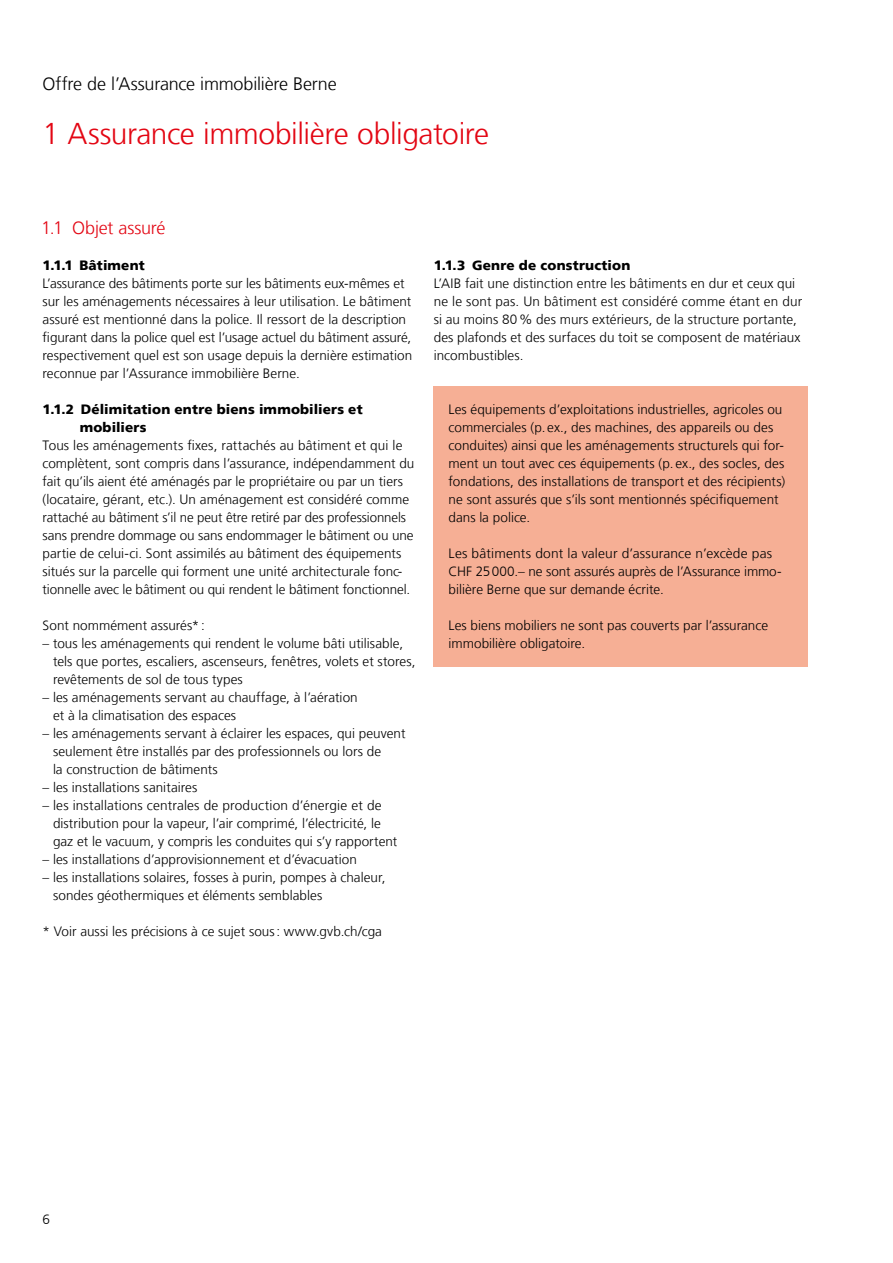
<style>
.page{position:relative;width:893px;height:1263px;background:#fff}
.page>*{position:absolute;margin:0;border:0;box-sizing:border-box;transform-origin:0 0}
.t1{font:300 30px "Frutiger LT";letter-spacing:-.015em;color:#e30613}
.t2{font:300 18px "Frutiger LT";letter-spacing:-.01em;color:#000}
.t3{font:300 18px "Frutiger LT";letter-spacing:-.01em;color:#e30613}
.t4{font:300 13.5px/18px "Frutiger LT";letter-spacing:.005em;color:#000}
.t5{font:900 13.5px/18px "Frutiger LT";letter-spacing:.01em;color:#000}
</style>
<div class="page">
<div style="left:434px;top:386px;width:374px;height:280px;background:#f6af95"></div>
<h2 class="t2" style="left:43px;top:74px;width:296px">Offre de l’Assurance immobilière Berne</h2>
<h1 class="t1" style="left:43px;top:117px;width:448px">1 Assurance immobilière obligatoire</h1>
<h2 class="t3" style="left:41px;top:218px;width:126px">1.1 Objet assuré</h2>
<p class="t5" style="left:43px;top:257px;width:104px">1.1.1 Bâtiment</p>
<p class="t4" style="left:43px;top:275px;width:371px">L’assurance des bâtiments porte sur les bâtiments eux-mêmes et sur les aménagements nécessaires à leur utilisation. Le bâtiment assuré est mentionné dans la police. Il ressort de la description figurant dans la police quel est l’usage actuel du bâtiment assuré, respectivement quel est son usage depuis la dernière estimation reconnue par l’Assurance immobilière Berne.</p>
<p class="t5" style="left:80px;top:401px;width:284px;text-indent:-37px">1.1.2 Délimitation entre biens immobiliers et mobiliers</p>
<p class="t4" style="left:43px;top:437px;width:373px">Tous les aménagements fixes, rattachés au bâtiment et qui le complètent, sont compris dans l’assurance, indépendamment du fait qu’ils aient été aménagés par le propriétaire ou par un tiers (locataire, gérant, etc.). Un aménagement est considéré comme rattaché au bâtiment s’il ne peut être retiré par des professionnels sans prendre dommage ou sans endommager le bâtiment ou une partie de celui-ci. Sont assimilés au bâtiment des équipements situés sur la parcelle qui forment une unité architecturale fonc&shy;tionnelle avec le bâtiment ou qui rendent le bâtiment fonctionnel.</p>
<p class="t4" style="left:43px;top:617px;width:164px">Sont nommément assurés*:</p>
<p class="t4" style="left:53px;top:635px;width:364px;text-indent:-11px">– tous les aménagements qui rendent le volume bâti utilisable, tels que portes, escaliers, ascenseurs, fenêtres, volets et stores, revêtements de sol de tous types</p>
<p class="t4" style="left:53px;top:689px;width:306px;text-indent:-11px">– les aménagements servant au chauffage, à l’aération et à la climatisation des espaces</p>
<p class="t4" style="left:53px;top:725px;width:354px;text-indent:-11px">– les aménagements servant à éclairer les espaces, qui peuvent seulement être installés par des professionnels ou lors de<br>la construction de bâtiments</p>
<p class="t4" style="left:43px;top:779px;width:156px">– les installations sanitaires</p>
<p class="t4" style="left:53px;top:797px;width:346px;text-indent:-11px">– les installations centrales de production d’énergie et de distribution pour la vapeur, l’air comprimé, l’électricité, le gaz et le vacuum, y compris les conduites qui s’y rapportent</p>
<p class="t4" style="left:43px;top:851px;width:316px">– les installations d’approvisionnement et d’évacuation</p>
<p class="t4" style="left:53px;top:869px;width:334px;text-indent:-11px">– les installations solaires, fosses à purin, pompes à chaleur, sondes géothermiques et éléments semblables</p>
<p class="t4" style="left:43px;top:923px;width:341px">* Voir aussi les précisions à ce sujet sous: www.gvb.ch/cga</p>
<p class="t5" style="left:434px;top:257px;width:198px">1.1.3 Genre de construction</p>
<p class="t4" style="left:434px;top:275px;width:370px">L’AIB fait une distinction entre les bâtiments en dur et ceux qui ne le sont pas. Un bâtiment est considéré comme étant en dur si au moins 80% des murs extérieurs, de la structure portante, des plafonds et des surfaces du toit se composent de matériaux incombustibles.</p>
<p class="t4" style="left:449px;top:401px;width:338px">Les équipements d’exploitations industrielles, agricoles ou commerciales (p.ex., des machines, des appareils ou des conduites) ainsi que les aménagements structurels qui for&shy;ment un tout avec ces équipements (p.ex., des socles, des fondations, des installations de transport et des récipients) ne sont assurés que s’ils sont mentionnés spécifiquement dans la police.</p>
<p class="t4" style="left:449px;top:545px;width:333px">Les bâtiments dont la valeur d’assurance n’excède pas<br>CHF 25000.– ne sont assurés auprès de l’Assurance immo&shy;bilière Berne que sur demande écrite.</p>
<p class="t4" style="left:449px;top:617px;width:321px">Les biens mobiliers ne sont pas couverts par l’assurance immobilière obligatoire.</p>
<p class="t4" style="left:43px;top:1211px;width:9px">6</p>
</div>
